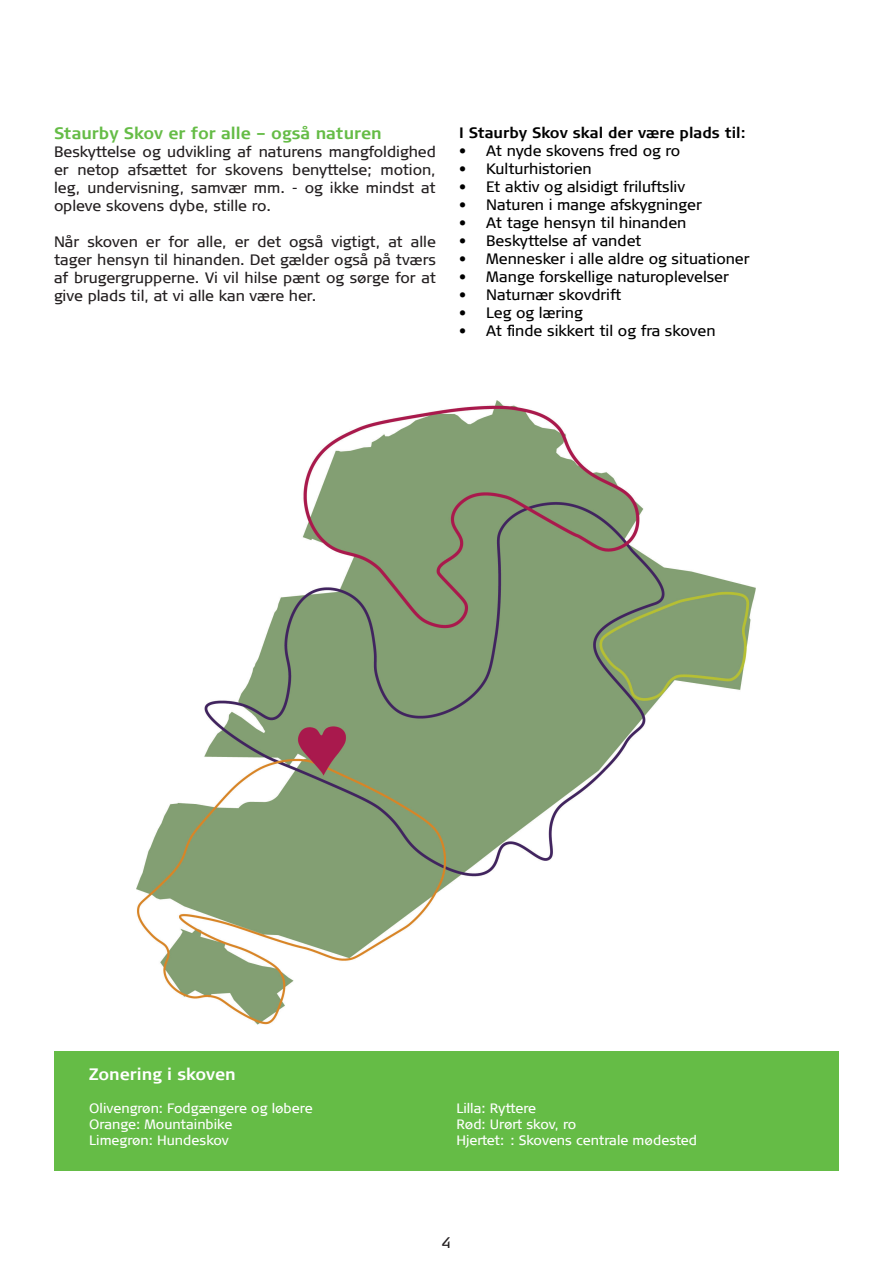
<style>
.page{position:relative;width:893px;height:1263px;background:#fff}
.page>*{position:absolute;margin:0;border:0;box-sizing:border-box;transform-origin:0 0}
.t1{font:700 16.5px "Signa Column";color:#65bc46}
.t2{font:700 16.5px "Signa Column";color:#fff}
.t3{font:15px/18px "Signa Column";color:#231f20;text-align:justify}
.t4{font:15px "Signa Column";color:#000}
.t5{font:700 15px "Signa Column";color:#000}
.t6{font:13.5px/16.2px "Signa Column";color:#fff}
</style>
<div class="page">
<div style="left:54px;top:1051px;width:785px;height:120px;background:#65bc46"></div>
<img style="left:137px;top:400px;width:618px;height:625px">
<p class="t1" style="left:54px;top:124px;width:329px">Staurby Skov er for alle – også naturen</p>
<p class="t3" style="left:54px;top:143px;width:383px">Beskyttelse og udvikling af naturens mangfoldighed er netop afsættet for skovens benyttelse; motion, leg, undervisning, samvær mm. - og ikke mindst at opleve skovens dybe, stille ro.</p>
<p class="t3" style="left:54px;top:233px;width:383px">Når skoven er for alle, er det også vigtigt, at alle tager hensyn til hinanden. Det gælder også på tværs af brugergrupperne. Vi vil hilse pænt og sørge for at give plads til, at vi alle kan være her.</p>
<p class="t5" style="left:459px;top:124px;width:288px">I Staurby Skov skal der være plads til:</p>
<p class="t4" style="left:459px;top:142px;width:223px">• At nyde skovens fred og ro</p>
<p class="t4" style="left:459px;top:160px;width:134px">• Kulturhistorien</p>
<p class="t4" style="left:459px;top:178px;width:227px">• Et aktiv og alsidigt friluftsliv</p>
<p class="t4" style="left:459px;top:196px;width:244px">• Naturen i mange afskygninger</p>
<p class="t4" style="left:459px;top:214px;width:229px">• At tage hensyn til hinanden</p>
<p class="t4" style="left:459px;top:232px;width:184px">• Beskyttelse af vandet</p>
<p class="t4" style="left:459px;top:250px;width:292px">• Mennesker i alle aldre og situationer</p>
<p class="t4" style="left:459px;top:268px;width:271px">• Mange forskellige naturoplevelser</p>
<p class="t4" style="left:459px;top:286px;width:164px">• Naturnær skovdrift</p>
<p class="t4" style="left:459px;top:304px;width:125px">• Leg og læring</p>
<p class="t4" style="left:459px;top:322px;width:258px">• At finde sikkert til og fra skoven</p>
<p class="t2" style="left:89px;top:1065px;width:148px">Zonering i skoven</p>
<p class="t6" style="left:89px;top:1100px;width:225px">Olivengrøn: Fodgængere og løbere<br>Orange: Mountainbike<br>Limegrøn: Hundeskov</p>
<p class="t6" style="left:456px;top:1100px;width:242px">Lilla: Ryttere<br>Rød: Urørt skov, ro<br>Hjertet: : Skovens centrale mødested</p>
<p class="t3" style="left:442px;top:1234px;width:11px">4</p>
</div>
